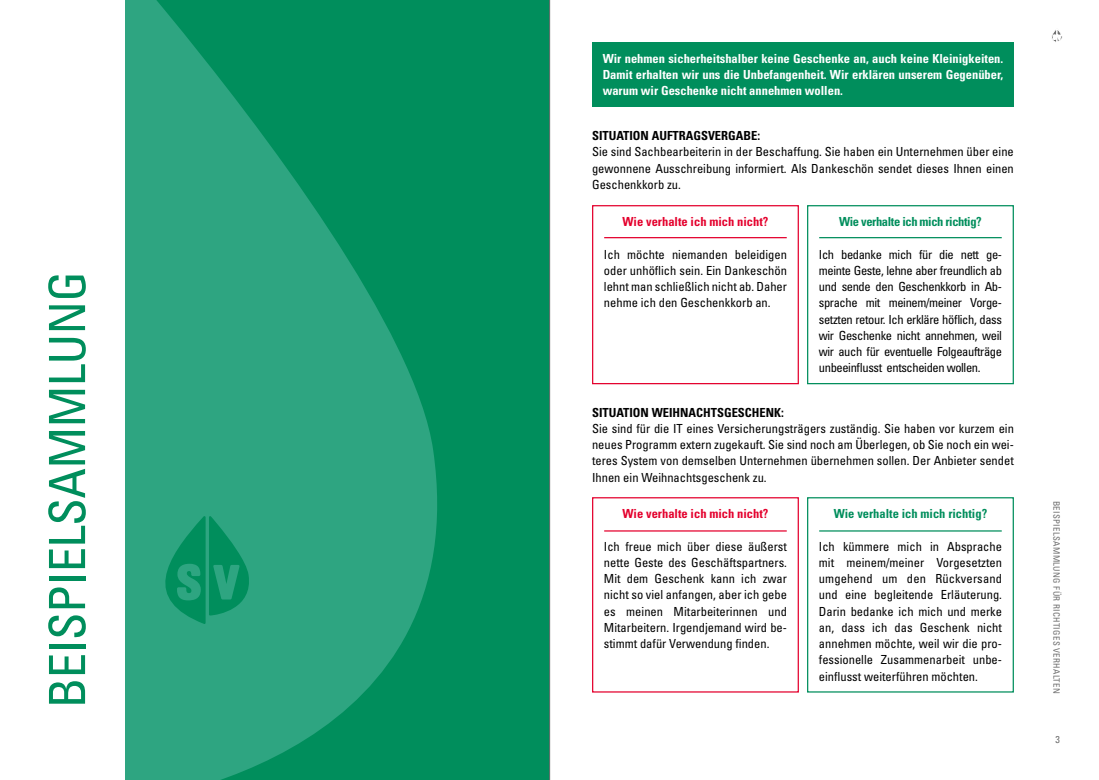
<style>
.page{position:relative;width:1099px;height:780px;background:#fff}
.page>*{position:absolute;margin:0;border:0;box-sizing:border-box;transform-origin:0 0}
.t1{font:condensed 50px "Univers LT Std";color:#008e5c}
.t2{font:condensed 12.5px/16.2px "Univers LT Std";color:#000;text-align:justify}
.t3{font:700 condensed 12.5px/16.2px "Univers LT Std";color:#fff;text-align:justify}
.t4{font:700 condensed 12.5px "Univers LT Std";color:#000}
.t5{font:700 condensed 12.5px "Univers LT Std";letter-spacing:-.015em;color:#008e5c}
.t6{font:700 condensed 12.5px "Univers LT Std";color:#e4012d}
.t7{font:condensed 10px "Univers LT Std";color:#6e6e6e}
.t8{font:condensed 8.75px "Univers LT Std";letter-spacing:.04em;color:#6e6e6e}
</style>
<div class="page">
<svg style="left:1052px;top:30px;width:10px;height:12px"></svg>
<div style="left:124px;top:0;width:425px;height:780px;background:#008e5c"></div>
<svg style="left:124px;top:0;width:313px;height:780px;fill:#2ea581"></svg>
<svg style="left:142px;top:516px;width:111px;height:108px"></svg>
<div style="left:592px;top:43px;width:421px;height:64px;background:#008e5c"></div>
<div style="left:592px;top:205px;width:206px;height:179px;border:1px solid #e4012d"></div>
<div style="left:592px;top:497px;width:206px;height:195px;border:1px solid #e4012d"></div>
<div style="left:807px;top:205px;width:206px;height:179px;border:1px solid #008e5c"></div>
<div style="left:807px;top:497px;width:206px;height:195px;border:1px solid #008e5c"></div>
<hr style="left:604px;top:237px;width:182px;height:1px;background:#e4012d">
<hr style="left:604px;top:530px;width:182px;height:1px;background:#e4012d">
<hr style="left:819px;top:237px;width:182px;height:1px;background:#008e5c">
<hr style="left:819px;top:530px;width:182px;height:1px;background:#008e5c">
<hr style="left:549px;top:0;width:1px;height:780px;background:#6e6e6e">
<h1 class="t1" style="left:36px;top:708px;width:430px;rotate:-90deg">beispielsammlung</h1>
<p class="t3" style="left:602px;top:50px;width:402px">Wir nehmen sicherheitshalber keine Geschenke an, auch keine Kleinigkeiten.<br>Damit erhalten wir uns die Unbefangenheit. Wir erklären unserem Gegenüber, warum wir Geschenke nicht annehmen wollen.</p>
<p class="t4" style="left:592px;top:128px;width:170px">Situation Auftragsvergabe:</p>
<p class="t2" style="left:592px;top:144px;width:423px">Sie sind Sachbearbeiterin in der Beschaffung. Sie haben ein Unternehmen über eine gewonnene Ausschreibung informiert. Als Dankeschön sendet dieses Ihnen einen Geschenkkorb zu.</p>
<p class="t6" style="left:622px;top:214px;width:147px">Wie verhalte ich mich nicht?</p>
<p class="t2" style="left:604px;top:246px;width:185px">Ich möchte niemanden beleidigen oder unhöflich sein. Ein Dankeschön lehnt man schließlich nicht ab. Daher nehme ich den Geschenkkorb an.</p>
<p class="t5" style="left:839px;top:214px;width:144px">Wie verhalte ich mich richtig?</p>
<p class="t2" style="left:818px;top:246px;width:185px">Ich bedanke mich für die nett ge&shy;meinte Geste, lehne aber freundlich ab und sende den Geschenkkorb in Ab&shy;sprache mit meinem/meiner Vorge&shy;setzten retour. Ich erkläre höflich, dass wir Geschenke nicht annehmen, weil wir auch für eventuelle Folgeaufträge unbeeinflusst entscheiden wollen.</p>
<p class="t4" style="left:592px;top:404px;width:193px">Situation Weihnachtsgeschenk:</p>
<p class="t2" style="left:592px;top:420px;width:423px">Sie sind für die IT eines Versicherungsträgers zuständig. Sie haben vor kurzem ein neues Programm extern zugekauft. Sie sind noch am Überlegen, ob Sie noch ein wei&shy;teres System von demselben Unternehmen übernehmen sollen. Der Anbieter sendet Ihnen ein Weihnachtsgeschenk zu.</p>
<p class="t6" style="left:622px;top:506px;width:147px">Wie verhalte ich mich nicht?</p>
<p class="t2" style="left:604px;top:538px;width:185px">Ich freue mich über diese äußerst nette Geste des Geschäftspartners.<br>Mit dem Geschenk kann ich zwar nicht so viel anfangen, aber ich gebe es meinen Mitarbeiterinnen und Mitarbeitern. Irgendjemand wird be&shy;stimmt dafür Verwendung finden.</p>
<p class="t5" style="left:833px;top:506px;width:155px">Wie verhalte ich mich richtig?</p>
<p class="t2" style="left:818px;top:538px;width:185px">Ich kümmere mich in Absprache mit meinem/meiner Vorgesetzten umgehend um den Rückversand und eine begleitende Erläuterung.<br>Darin bedanke ich mich und merke an, dass ich das Geschenk nicht annehmen möchte, weil wir die pro&shy;fessionelle Zusammenarbeit unbe&shy;einflusst weiterführen möchten.</p>
<p class="t8" style="left:1062px;top:500px;width:194px;rotate:90deg">BEISPIELSAMMLUNG FÜR RICHTIGES VERHALTEN</p>
<p class="t7" style="left:1055px;top:733px;width:6px">3</p>
</div>
